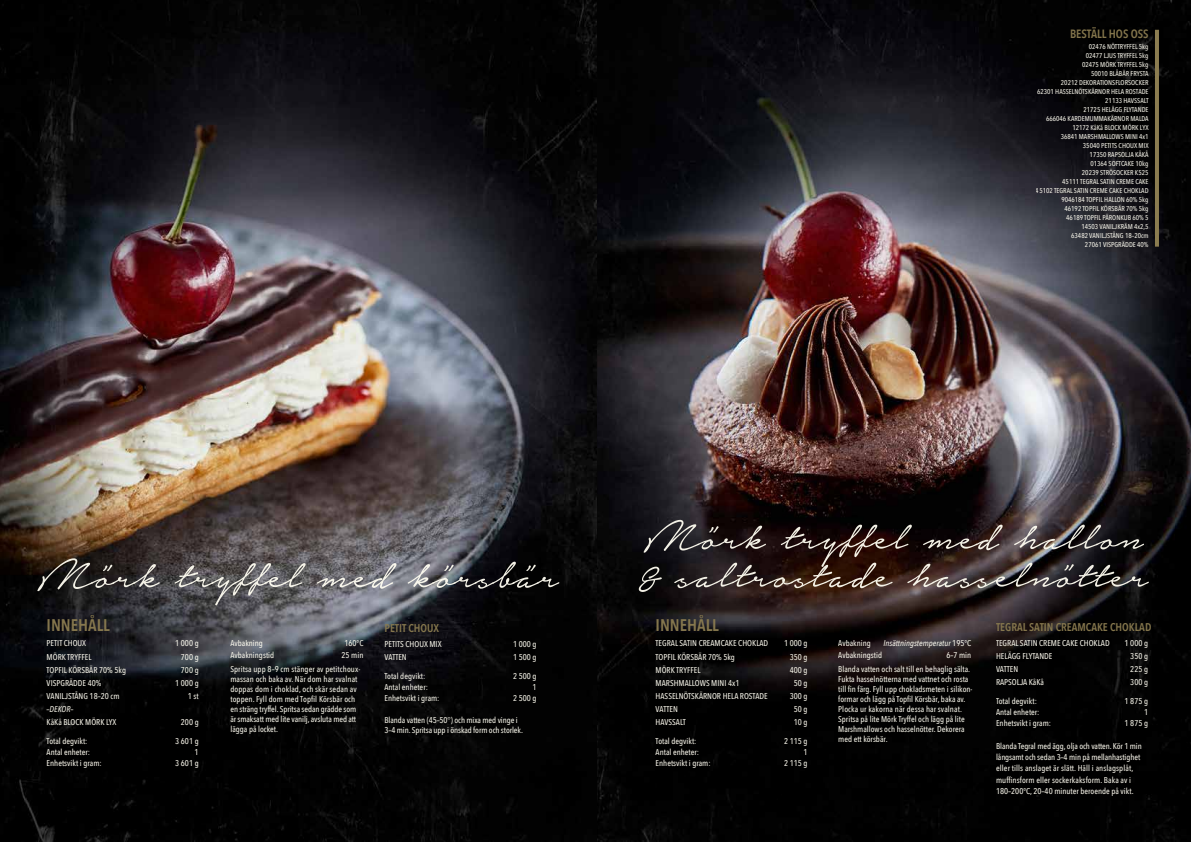
<style>
.page{position:relative;width:1191px;height:842px;background:#fff}
.page>*{position:absolute;margin:0;border:0;box-sizing:border-box;transform-origin:0 0}
.t1{font:55.1px "Notera Personal Use Only";color:#fffdf1}
.t2{font:600 16.8px "Avenir Next Condensed";color:#8b7c50}
.t3{font:600 12px "Avenir Next Condensed";color:#8b7c50}
.t4{font:600 11.2px "Avenir Next Condensed";color:#8b7c50}
.t5{font:500 8.4px/10px "Avenir Next Condensed";color:#fffdf1}
.t6{font:italic 500 8.4px "Avenir Next Condensed";color:#fffdf1}
.t7{font:500 7px/9px "Avenir Next Condensed";color:#fffdf1;text-align:right}
.s1{font-family:"Avenir";font-weight:400}
.s2{font-style:normal}
</style>
<div class="page">
<img style="left:596px;top:0;width:595px;height:842px">
<img style="left:0;top:0;width:596px;height:842px">
<hr style="left:1155px;top:30px;width:4px;height:217px;background:#8b7c50">
<h3 class="t3" style="left:1070px;top:23px;width:80px">BESTÄLL HOS OSS</h3>
<p class="t7" style="left:1036px;top:42px;width:114px">02476 NÖTTRYFFEL 5kg<br>02477 LJUS TRYFFEL 5kg<br>02475 MÖRK TRYFFEL 5kg<br>50010 BLÅBÄR FRYSTA<br>20212 DEKORATIONSFLORSOCKER<br>62301 HASSELNÖTSKÄRNOR HELA ROSTADE<br>21133 HAVSSALT<br>21725 HELÄGG FLYTANDE<br>666046 KARDEMUMMAKÄRNOR MALDA<br>12172 KåKå BLOCK MÖRK LYX<br>36841 MARSHMALLOWS MINI 4x1<br>35040 PETITS CHOUX MIX<br>17350 RAPSOLJA KÅKÅ<br>01364 SOFTCAKE 10kg<br>20239 STRÖSOCKER K525<br>45111 TEGRAL SATIN CREME CAKE<br>45102 TEGRAL SATIN CREME CAKE CHOKLAD<br>9046184 TOPFIL HALLON 60% 5kg<br>46192 TOPFIL KÖRSBÄR 70% 5kg<br>46189 TOPFIL PÄRONKUB 60% 5<br>14503 VANILJKRÄM 4x2,5<br>63482 VANILJSTÅNG 18–20cm<br>27061 VISPGRÄDDE 40%</p>
<h1 class="t1" style="left:37px;top:548px;width:523px">Mörk tryffel med körsbär</h1>
<h2 class="t2" style="left:47px;top:611px;width:65px">INNEHÅLL</h2>
<p class="t5" style="left:47px;top:638px;width:41px">PETIT CHOUX</p>
<p class="t5" style="left:175px;top:638px;width:25px">1 000 g</p>
<p class="t5" style="left:47px;top:651px;width:47px">MÖRK TRYFFEL</p>
<p class="t5" style="left:181px;top:651px;width:19px">700 g</p>
<p class="t5" style="left:47px;top:665px;width:81px">TOPFIL KÖRSBÄR 70% 5kg</p>
<p class="t5" style="left:181px;top:665px;width:19px">700 g</p>
<p class="t5" style="left:47px;top:678px;width:56px">VISPGRÄDDE 40%</p>
<p class="t5" style="left:175px;top:678px;width:25px">1 000 g</p>
<p class="t5" style="left:47px;top:691px;width:74px">VANILJSTÅNG 18–20 cm</p>
<p class="t5" style="left:188px;top:691px;width:12px">1 st</p>
<p class="t6" style="left:47px;top:704px;width:28px">–DEKOR–</p>
<p class="t5" style="left:47px;top:717px;width:71px">KåKå BLOCK MÖRK LYX</p>
<p class="t5" style="left:181px;top:717px;width:19px">200 g</p>
<p class="t5" style="left:47px;top:736px;width:42px">Total degvikt:</p>
<p class="t5" style="left:175px;top:736px;width:25px">3 601 g</p>
<p class="t5" style="left:47px;top:747px;width:45px">Antal enheter:</p>
<p class="t5" style="left:195px;top:747px;width:6px">1</p>
<p class="t5" style="left:47px;top:758px;width:57px">Enhetsvikt i gram:</p>
<p class="t5" style="left:175px;top:758px;width:25px">3 601 g</p>
<p class="t5" style="left:230px;top:638px;width:34px">Avbakning</p>
<p class="t5" style="left:344px;top:638px;width:20px">160°C</p>
<p class="t5" style="left:230px;top:650px;width:45px">Avbakningstid</p>
<p class="t5" style="left:230px;top:648px;width:134px;line-height:14px;text-indent:111px">25 min<br>Spritsa upp 8–9 cm stänger av petitchoux-</p>
<p class="t5" style="left:230px;top:674px;width:129px">massan och baka av. När dom har svalnat doppas dom i choklad, och skär sedan av toppen. Fyll dom med Topfil Körsbär och en sträng tryffel. Spritsa sedan grädde som är smaksatt med lite vanilj, avsluta med att lägga på locket.</p>
<h3 class="t4" style="left:384px;top:618px;width:56px">PETIT CHOUX</h3>
<p class="t5" style="left:384px;top:639px;width:59px">PETITS CHOUX MIX</p>
<p class="t5" style="left:513px;top:639px;width:25px">1 000 g</p>
<p class="t5" style="left:384px;top:652px;width:24px">VATTEN</p>
<p class="t5" style="left:513px;top:652px;width:25px">1 500 g</p>
<p class="t5" style="left:384px;top:670px;width:42px">Total degvikt:</p>
<p class="t5" style="left:513px;top:670px;width:25px">2 500 g</p>
<p class="t5" style="left:384px;top:682px;width:45px">Antal enheter:</p>
<p class="t5" style="left:532px;top:682px;width:6px">1</p>
<p class="t5" style="left:384px;top:693px;width:57px">Enhetsvikt i gram:</p>
<p class="t5" style="left:513px;top:693px;width:25px">2 500 g</p>
<p class="t5" style="left:384px;top:715px;width:140px">Blanda vatten (45–50<span class="s1">°</span>) och mixa med vinge i<br>3–4 min. Spritsa upp i önskad form och storlek.</p>
<h1 class="t1" style="left:643px;top:510px;width:501px">Mörk tryffel med hallon</h1>
<h1 class="t1" style="left:638px;top:548px;width:511px">&amp; saltrostade hasselnötter</h1>
<h2 class="t2" style="left:655px;top:611px;width:65px">INNEHÅLL</h2>
<p class="t5" style="left:655px;top:638px;width:114px">TEGRAL SATIN CREAMCAKE CHOKLAD</p>
<p class="t5" style="left:784px;top:638px;width:25px">1 000 g</p>
<p class="t5" style="left:655px;top:651px;width:81px">TOPFIL KÖRSBÄR 70% 5kg</p>
<p class="t5" style="left:790px;top:651px;width:19px">350 g</p>
<p class="t5" style="left:655px;top:665px;width:47px">MÖRK TRYFFEL</p>
<p class="t5" style="left:790px;top:665px;width:19px">400 g</p>
<p class="t5" style="left:655px;top:678px;width:85px">MARSHMALLOWS MINI 4x1</p>
<p class="t5" style="left:794px;top:678px;width:15px">50 g</p>
<p class="t5" style="left:655px;top:691px;width:114px">HASSELNÖTSKÄRNOR HELA ROSTADE</p>
<p class="t5" style="left:790px;top:691px;width:19px">300 g</p>
<p class="t5" style="left:655px;top:704px;width:24px">VATTEN</p>
<p class="t5" style="left:794px;top:704px;width:15px">50 g</p>
<p class="t5" style="left:655px;top:717px;width:32px">HAVSSALT</p>
<p class="t5" style="left:794px;top:717px;width:15px">10 g</p>
<p class="t5" style="left:655px;top:736px;width:42px">Total degvikt:</p>
<p class="t5" style="left:784px;top:736px;width:25px">2 115 g</p>
<p class="t5" style="left:655px;top:747px;width:45px">Antal enheter:</p>
<p class="t5" style="left:803px;top:747px;width:6px">1</p>
<p class="t5" style="left:655px;top:758px;width:57px">Enhetsvikt i gram:</p>
<p class="t5" style="left:784px;top:758px;width:25px">2 115 g</p>
<p class="t5" style="left:838px;top:638px;width:34px">Avbakning</p>
<p class="t6" style="left:883px;top:638px;width:89px">Insättningstemperatur <span class="s2">195°C</span></p>
<p class="t5" style="left:838px;top:650px;width:45px">Avbakningstid</p>
<p class="t5" style="left:838px;top:648px;width:134px;line-height:14px;text-align:right">6–7 min<br>Blanda vatten och salt till en behaglig sälta.</p>
<p class="t5" style="left:838px;top:674px;width:136px">Fukta hasselnötterna med vattnet och rosta till fin färg. Fyll upp chokladsmeten i silikon&shy;formar och lägg på Topfil Körsbär, baka av.<br>Plocka ur kakorna när dessa har svalnat.<br>Spritsa på lite Mörk Tryffel och lägg på lite Marshmallows och hasselnötter. Dekorera med ett körsbär.</p>
<h3 class="t4" style="left:996px;top:617px;width:157px">TEGRAL SATIN CREAMCAKE CHOKLAD</h3>
<p class="t5" style="left:996px;top:638px;width:115px">TEGRAL SATIN CREME CAKE CHOKLAD</p>
<p class="t5" style="left:1124px;top:638px;width:25px">1 000 g</p>
<p class="t5" style="left:996px;top:651px;width:58px">HELÄGG FLYTANDE</p>
<p class="t5" style="left:1130px;top:651px;width:19px">350 g</p>
<p class="t5" style="left:996px;top:664px;width:24px">VATTEN</p>
<p class="t5" style="left:1130px;top:664px;width:19px">225 g</p>
<p class="t5" style="left:996px;top:677px;width:49px">RAPSOLJA KåKå</p>
<p class="t5" style="left:1130px;top:677px;width:19px">300 g</p>
<p class="t5" style="left:996px;top:696px;width:42px">Total degvikt:</p>
<p class="t5" style="left:1124px;top:696px;width:25px">1 875 g</p>
<p class="t5" style="left:996px;top:707px;width:45px">Antal enheter:</p>
<p class="t5" style="left:1144px;top:707px;width:6px">1</p>
<p class="t5" style="left:996px;top:718px;width:57px">Enhetsvikt i gram:</p>
<p class="t5" style="left:1124px;top:718px;width:25px">1 875 g</p>
<p class="t5" style="left:996px;top:740px;width:147px;line-height:11.2px">Blanda Tegral med ägg, olja och vatten. Kör 1 min långsamt och sedan 3–4 min på mellanhastighet eller tills anslaget är slätt. Häll i anslagsplåt, muffinsform eller sockerkaksform. Baka av i 180–200°C, 20–40 minuter beroende på vikt.</p>
</div>
